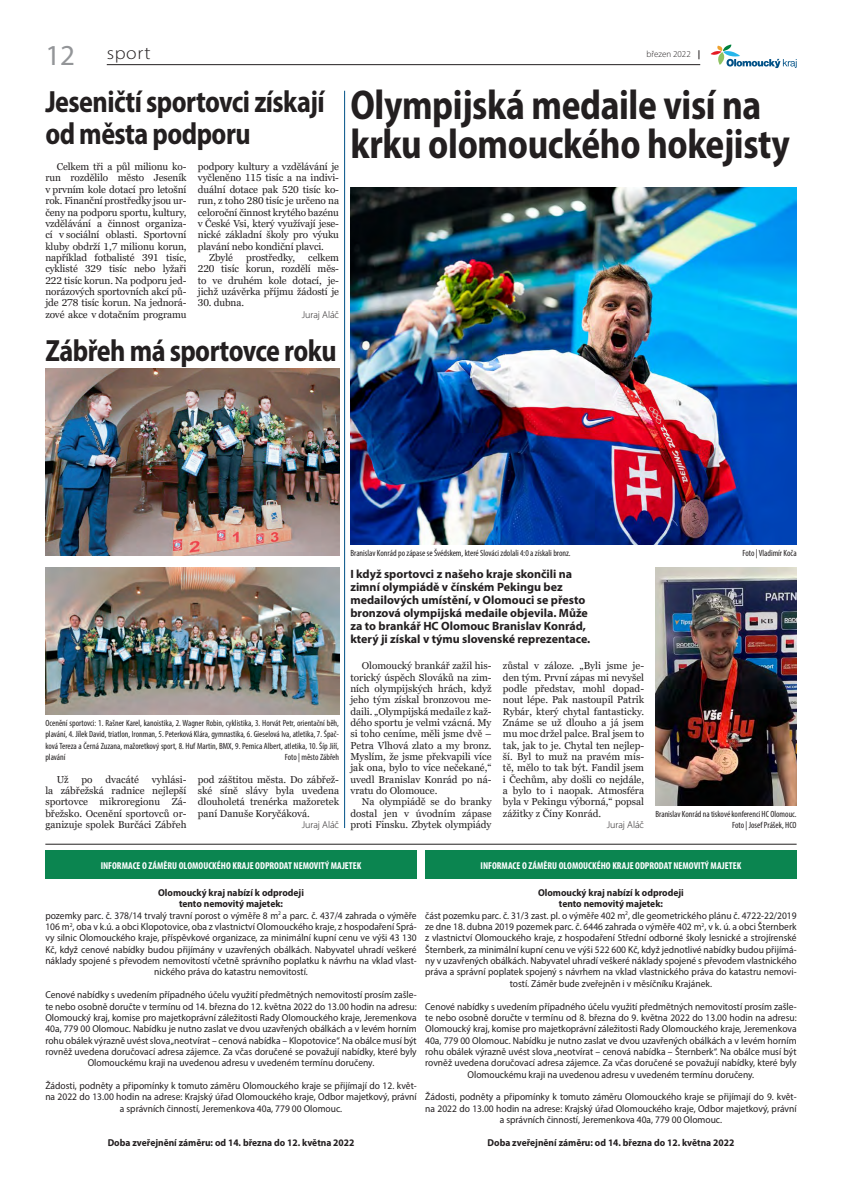
<style>
.page{position:relative;width:842px;height:1191px;background:#fff}
.page>*{position:absolute;margin:0;border:0;box-sizing:border-box;transform-origin:0 0}
.Otvírák{font:700 semi-condensed 41.8px/39px "Myriad Pro";letter-spacing:-.01em;color:#231f20;scale:.91 1}
.Podval{font:700 semi-condensed 30.8px/32px "Myriad Pro";letter-spacing:-.02em;color:#231f20;scale:.91 1}
.Mezititulek{font:29px "Myriad Pro";color:#939598}
.t1{font:300 18px "Myriad Pro";letter-spacing:.03em;color:#231f20;scale:1.1 1}
.Perex{font:700 12px/13px "Myriad Pro";color:#231f20}
.Chleba{font:10px/11.3px "Myriad Pro";color:#231f20;text-align:center;scale:.95 1}
.Chleba-2{font:10px/11.3px "Georgia Pro";color:#231f20;text-align:justify}
.Chleba-3{font:700 10px/11.3px "Myriad Pro";color:#231f20;text-align:center;scale:.95 1}
.Citace{font:700 condensed 10px "Myriad Pro";color:#fff}
.Chleba-4{font:300 10px "Myriad Pro";letter-spacing:-.005em;color:#231f20}
.Popisek_fotografie{font:condensed 9px/11.3px "Myriad Pro";color:#231f20;text-align:right}
.t2{font:300 9px "Myriad Pro";color:#231f20}
.t3{font:700 9px "Myriad Pro";color:#231f20}
</style>
<div class="page">
<hr style="left:107px;top:64px;width:593px;height:1px;background:#231f20">
<svg style="left:711px;top:44px;width:86px;height:24px"></svg>
<img style="left:655px;top:567px;width:142px;height:238px">
<img style="left:350px;top:187px;width:447px;height:357px">
<div style="left:45px;top:850px;width:372px;height:29px;background:#0b8550"></div>
<div style="left:425px;top:850px;width:372px;height:29px;background:#0b8550"></div>
<img style="left:45px;top:567px;width:294px;height:147px">
<img style="left:45px;top:369px;width:294px;height:187px">
<hr style="left:344px;top:91px;width:1px;height:737px;background:#005187">
<hr style="left:45px;top:844px;width:752px;height:1px;background:#231f20">
<p class="Mezititulek" style="left:45px;top:37px;width:31px">12</p>
<p class="t1" style="left:107px;top:42px;width:41px">sport</p>
<p class="Podval" style="left:45px;top:84px;width:308px">Jeseničtí sportovci získají od města podporu</p>
<p class="Chleba-2" style="left:45px;top:161px;width:143px;text-indent:11px">Celkem tři a půl milionu ko&shy;run rozdělilo město Jeseník v prvním kole dotací pro letošní rok. Finanční prostředky jsou ur&shy;čeny na podporu sportu, kultury, vzdělávání a činnost organiza&shy;cí v sociální oblasti. Sportovní kluby obdrží 1,7 milionu korun, například fotbalisté 391 tisíc, cyklisté 329 tisíc nebo lyžaři 222 tisíc korun. Na podporu jed&shy;norázových sportovních akcí pů&shy;jde 278 tisíc korun. Na jednorá&shy;zové akce v dotačním programu</p>
<p class="Chleba-2" style="left:198px;top:161px;width:143px">podpory kultury a vzdělávání je vyčleněno 115 tisíc a na indivi&shy;duální dotace pak 520 tisíc ko&shy;run, z toho 280 tisíc je určeno na celoroční činnost krytého bazénu v České Vsi, který využívají jese&shy;nické základní školy pro výuku plavání nebo kondiční plavci.</p>
<p class="Chleba-2" style="left:198px;top:252px;width:143px;text-indent:110px">celkem 220 tisíc korun, rozdělí měs&shy;to ve druhém kole dotací, je&shy;jichž uzávěrka příjmu žádostí je</p>
<p class="Chleba-2" style="left:198px;top:297px;width:48px">30. dubna.</p>
<p class="Chleba-4" style="left:302px;top:308px;width:39px">Juraj Aláč</p>
<p class="Chleba-2" style="left:209px;top:252px;width:25px">Zbylé</p>
<p class="Chleba-2" style="left:246px;top:252px;width:51px">prostředky,</p>
<p class="Podval" style="left:45px;top:334px;width:322px">Zábřeh má sportovce roku</p>
<p class="t2" style="left:646px;top:48px;width:46px">březen 2022</p>
<p class="t3" style="left:698px;top:48px;width:4px">|</p>
<p class="Otvírák" style="left:350px;top:84px;width:484px">Olympijská medaile visí na krku olomouckého hokejisty</p>
<p class="Popisek_fotografie" style="left:45px;top:717px;width:295px;text-align:justify">Ocenění sportovci: 1. Rašner Karel, kanoistika, 2. Wagner Robin, cyklistika, 3. Horvát Petr, orientační běh, plavání, 4. Jílek David, triatlon, Ironman, 5. Peterková Klára, gymnastika, 6. Gieselová Iva, atletika, 7. Špač&shy;ková Tereza a Černá Zuzana, mažoretkový sport, 8. Huf Martin, BMX, 9. Pernica Albert, atletika, 10. Šíp Jiří, plavání</p>
<p class="Popisek_fotografie" style="left:285px;top:751px;width:56px">Foto | město Zábřeh</p>
<p class="Chleba-2" style="left:45px;top:774px;width:143px;text-indent:107px">vyhlási&shy;la zábřežská radnice nejlepší sportovce mikroregionu Zá&shy;břežsko. Ocenění sportovců or&shy;ganizuje spolek Burčáci Zábřeh</p>
<p class="Chleba-2" style="left:198px;top:774px;width:143px">pod záštitou města. Do zábřež&shy;ské síně slávy byla uvedena dlouholetá trenérka mažoretek paní Danuše Koryčáková.</p>
<p class="Chleba-2" style="left:57px;top:774px;width:13px">Už</p>
<p class="Chleba-2" style="left:82px;top:774px;width:13px">po</p>
<p class="Chleba-2" style="left:105px;top:774px;width:35px">dvacáté</p>
<p class="Chleba-4" style="left:302px;top:818px;width:39px">Juraj Aláč</p>
<p class="Popisek_fotografie" style="left:350px;top:547px;width:222px">Branislav Konrád po zápase se Švédskem, které Slováci zdolali 4:0 a získali bronz.</p>
<p class="Popisek_fotografie" style="left:742px;top:547px;width:56px">Foto | Vladimír Koča</p>
<p class="Perex" style="left:350px;top:567px;width:241px">I když sportovci z našeho kraje skončili na zimní olympiádě v čínském Pekingu bez medailových umístění, v Olomouci se přesto bronzová olympijská medaile objevila. Může za to brankář HC Olomouc Branislav Konrád, který ji získal v týmu slovenské reprezentace.</p>
<p class="Chleba-2" style="left:350px;top:660px;width:143px;text-indent:11px">Olomoucký brankář zažil his&shy;torický úspěch Slováků na zim&shy;ních olympijských hrách, když jeho tým získal bronzovou me&shy;daili. „Olympijská medaile z kaž&shy;dého sportu je velmi vzácná. My si toho ceníme, měli jsme dvě – Petra Vlhová zlato a my bronz.<br>Myslím, že jsme překvapili více jak ona, bylo to více nečekané,“ uvedl Branislav Konrád po ná&shy;vratu do Olomouce.</p>
<p class="Chleba-2" style="left:350px;top:796px;width:143px;text-indent:11px">Na olympiádě se do branky dostal jen v úvodním zápase proti Finsku. Zbytek olympiády</p>
<p class="Chleba-2" style="left:503px;top:660px;width:143px">zůstal v záloze. „Byli jsme je&shy;den tým. První zápas mi nevyšel podle představ, mohl dopad&shy;nout lépe. Pak nastoupil Patrik Rybár, který chytal fantasticky.<br>Známe se už dlouho a já jsem mu moc držel palce. Bral jsem to tak, jak to je. Chytal ten nejlep&shy;ší. Byl to muž na pravém mís&shy;tě, mělo to tak být. Fandil jsem i Čechům, aby došli co nejdále, a bylo to i naopak. Atmosféra byla v Pekingu výborná,“ popsal zážitky z Číny Konrád.</p>
<p class="Chleba-4" style="left:607px;top:818px;width:39px">Juraj Aláč</p>
<p class="Popisek_fotografie" style="left:655px;top:808px;width:143px">Branislav Konrád na tiskové konferenci HC Olomouc.<br>Foto | Josef Prášek, HCO</p>
<p class="Citace" style="left:101px;top:859px;width:262px">INFORMACE O ZÁMĚRU OLOMOUCKÉHO KRAJE ODPRODAT NEMOVITÝ MAJETEK</p>
<p class="Citace" style="left:481px;top:859px;width:262px">INFORMACE O ZÁMĚRU OLOMOUCKÉHO KRAJE ODPRODAT NEMOVITÝ MAJETEK</p>
<p class="Chleba-3" style="left:158px;top:886px;width:155px">Olomoucký kraj nabízí k odprodeji tento nemovitý majetek:</p>
<p class="Chleba" style="left:45px;top:909px;width:392px">pozemky parc. č. 378/14 trvalý travní porost o výměře 8 m<sup>2</sup> a parc. č. 437/4 zahrada o výměře 106 m<sup>2</sup>, oba v k.ú. a obci Klopotovice, oba z vlastnictví Olomouckého kraje, z hospodaření Sprá&shy;vy silnic Olomouckého kraje, příspěvkové organizace, za minimální kupní cenu ve výši 43 130<br>Kč, když cenové nabídky budou přijímány v uzavřených obálkách. Nabyvatel uhradí veškeré náklady spojené s převodem nemovitostí včetně správního poplatku k návrhu na vklad vlast&shy;nického práva do katastru nemovitostí.</p>
<p class="Chleba" style="left:45px;top:989px;width:392px">Cenové nabídky s uvedením případného účelu využití předmětných nemovitostí prosím zašle&shy;te nebo osobně doručte v termínu od 14. března do 12. května 2022 do 13.00 hodin na adresu:<br>Olomoucký kraj, komise pro majetkoprávní záležitosti Rady Olomouckého kraje, Jeremenkova 40a, 779 00 Olomouc. Nabídku je nutno zaslat ve dvou uzavřených obálkách a v levém horním rohu obálek výrazně uvést slova „neotvírat – cenová nabídka – Klopotovice“. Na obálce musí být rovněž uvedena doručovací adresa zájemce. Za včas doručené se považují nabídky, které byly Olomouckému kraji na uvedenou adresu v uvedeném termínu doručeny.</p>
<p class="Chleba" style="left:45px;top:1079px;width:392px">Žádosti, podněty a připomínky k tomuto záměru Olomouckého kraje se přijímají do 12. květ&shy;na 2022 do 13.00 hodin na adrese: Krajský úřad Olomouckého kraje, Odbor majetkový, právní a správních činností, Jeremenkova 40a, 779 00 Olomouc.</p>
<p class="Chleba-3" style="left:108px;top:1136px;width:261px">Doba zveřejnění záměru: od 14. března do 12. května 2022</p>
<p class="Chleba-3" style="left:538px;top:886px;width:155px">Olomoucký kraj nabízí k odprodeji tento nemovitý majetek:</p>
<p class="Chleba" style="left:425px;top:909px;width:392px">část pozemku parc. č. 31/3 zast. pl. o výměře 402 m<sup>2</sup>, dle geometrického plánu č. 4722-22/2019 ze dne 18. dubna 2019 pozemek parc. č. 6446 zahrada o výměře 402 m<sup>2</sup>, v k. ú. a obci Šternberk z vlastnictví Olomouckého kraje, z hospodaření Střední odborné školy lesnické a strojírenské Šternberk, za minimální kupní cenu ve výši 522 600 Kč, když jednotlivé nabídky budou přijímá&shy;ny v uzavřených obálkách. Nabyvatel uhradí veškeré náklady spojené s převodem vlastnického práva a správní poplatek spojený s návrhem na vklad vlastnického práva do katastru nemovi&shy;tostí. Záměr bude zveřejněn i v měsíčníku Krajánek.</p>
<p class="Chleba" style="left:425px;top:1000px;width:392px">Cenové nabídky s uvedením případného účelu využití předmětných nemovitostí prosím zašle&shy;te nebo osobně doručte v termínu od 8. března do 9. května 2022 do 13.00 hodin na adresu:<br>Olomoucký kraj, komise pro majetkoprávní záležitosti Rady Olomouckého kraje, Jeremenkova 40a, 779 00 Olomouc. Nabídku je nutno zaslat ve dvou uzavřených obálkách a v levém horním rohu obálek výrazně uvést slova „neotvírat – cenová nabídka – Šternberk“. Na obálce musí být rovněž uvedena doručovací adresa zájemce. Za včas doručené se považují nabídky, které byly Olomouckému kraji na uvedenou adresu v uvedeném termínu doručeny.</p>
<p class="Chleba" style="left:425px;top:1091px;width:392px">Žádosti, podněty a připomínky k tomuto záměru Olomouckého kraje se přijímají do 9. květ&shy;na 2022 do 13.00 hodin na adrese: Krajský úřad Olomouckého kraje, Odbor majetkový, právní a správních činností, Jeremenkova 40a, 779 00 Olomouc.</p>
<p class="Chleba-3" style="left:488px;top:1136px;width:261px">Doba zveřejnění záměru: od 14. března do 12. května 2022</p>
</div>
